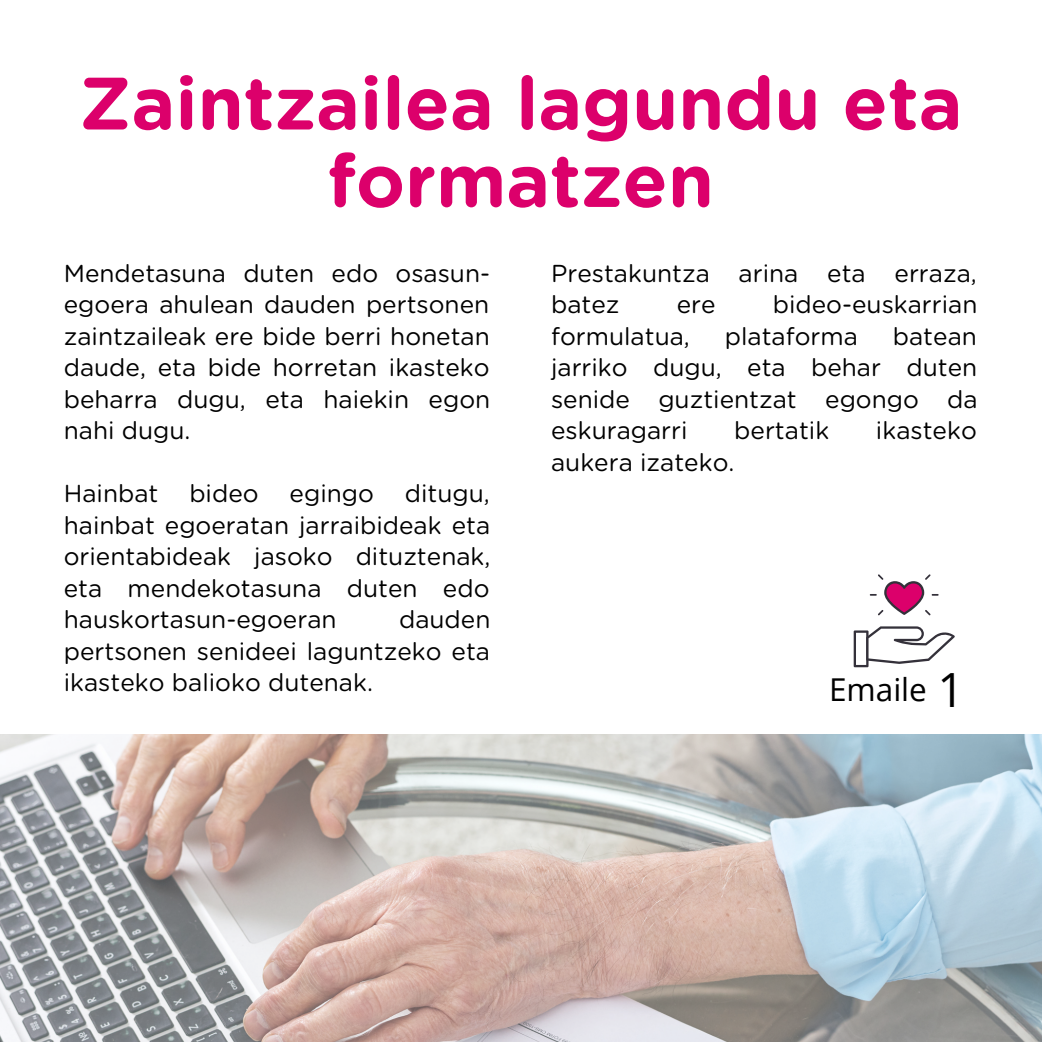
<style>
.page{position:relative;width:1042px;height:1043px;background:#fff}
.page>*{position:absolute;margin:0;border:0;box-sizing:border-box;transform-origin:0 0}
.t1{font:700 74.02px/77.4px "Gotham Rounded";color:#dc006b;text-align:center}
.t2{font:47.07px "Open Sans";color:#000}
.t3{font:31.5px "Open Sans";color:#000}
.t4{font:24.5px/31.5px "Gotham Rounded";color:#000;text-align:justify}
</style>
<div class="page">
<img style="left:0;top:734px;width:1041px;height:307px">
<svg style="left:853px;top:626px;width:101px;height:41px"></svg>
<svg style="left:869px;top:574px;width:69px;height:41px"></svg>
<p class="t1" style="left:79px;top:69px;width:884px">Zaintzailea lagundu eta formatzen</p>
<p class="t4" style="left:64px;top:258px;width:428px">Mendetasuna duten edo osasun&shy;egoera ahulean dauden pertsonen zaintzaileak ere bide berri honetan daude, eta bide horretan ikasteko beharra dugu, eta haiekin egon nahi dugu.</p>
<p class="t4" style="left:64px;top:479px;width:428px;text-indent:341px">ditugu, hainbat egoeratan jarraibideak eta orientabideak jasoko dituztenak, eta mendekotasuna duten edo hauskortasun-egoeran</p>
<p class="t4" style="left:64px;top:479px;width:96px">Hainbat</p>
<p class="t4" style="left:189px;top:479px;width:71px">bideo</p>
<p class="t4" style="left:289px;top:479px;width:86px">egingo</p>
<p class="t4" style="left:64px;top:604px;width:428px;text-indent:335px">dauden pertsonen senideei laguntzeko eta ikasteko balioko dutenak.</p>
<p class="t4" style="left:551px;top:258px;width:427px">Prestakuntza arina eta erraza, batez</p>
<p class="t4" style="left:676px;top:290px;width:40px">ere</p>
<p class="t4" style="left:772px;top:290px;width:206px">bideo-euskarrian</p>
<p class="t4" style="left:551px;top:321px;width:140px">formulatua,</p>
<p class="t4" style="left:724px;top:321px;width:135px">plataforma</p>
<p class="t4" style="left:551px;top:321px;width:428px;text-indent:342px">batean jarriko dugu, eta behar duten senide guztientzat egongo da eskuragarri</p>
<p class="t4" style="left:734px;top:416px;width:96px">bertatik</p>
<p class="t4" style="left:875px;top:416px;width:102px">ikasteko</p>
<p class="t4" style="left:551px;top:447px;width:185px">aukera izateko.</p>
<p class="t3" style="left:828px;top:666px;width:99px">Emaile</p>
<p class="t2" style="left:937px;top:656px;width:28px">1</p>
</div>
